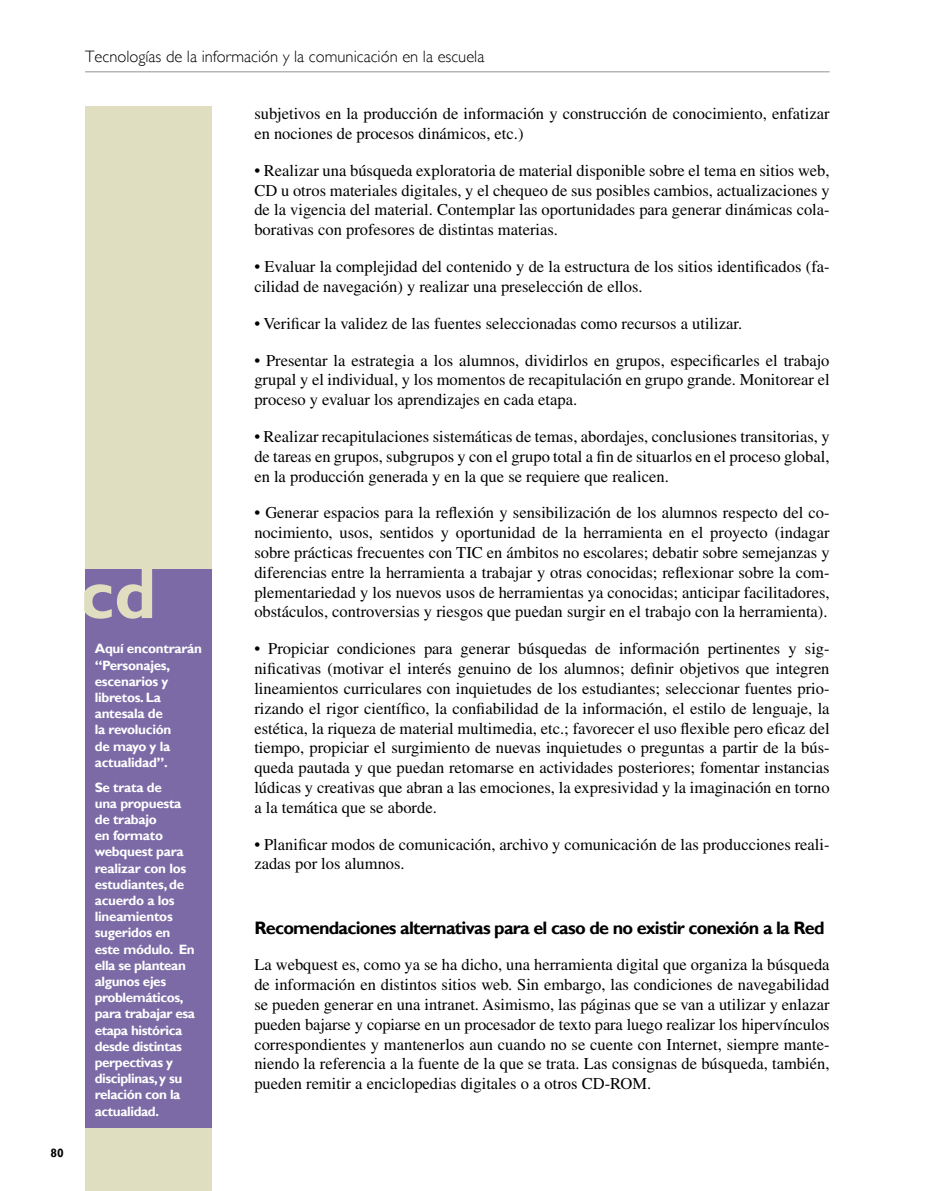
<style>
.page{position:relative;width:936px;height:1191px;background:#fff}
.page>*{position:absolute;margin:0;border:0;box-sizing:border-box;transform-origin:0 0}
.t1{font:700 18px "Gill Sans";letter-spacing:-.04em;color:#000}
.t2{font:16.5px/19.8px "Times";color:#000;text-align:justify}
.t3{font:300 16.5px "Gill Sans";color:#000}
.t4{font:700 13.5px/16.2px "Gill Sans";letter-spacing:-.02em;color:#fff}
.t5{font:700 12px "Gill Sans";color:#000}
</style>
<div class="page">
<div style="left:85px;top:106px;width:127px;height:1085px;background:#e0dec1"></div>
<hr style="left:85px;top:71px;width:744px;height:1px;background:#939393">
<div style="left:85px;top:569px;width:127px;height:558px;background:#7b6aa6"></div>
<svg style="left:84px;top:569px;width:68px;height:49px"></svg>
<p class="t5" style="left:50px;top:1146px;width:15px">80</p>
<p class="t3" style="left:85px;top:47px;width:401px">Tecnologías de la información y la comunicación en la escuela</p>
<p class="t4" style="left:95px;top:641px;width:109px">Aquí encontrarán “Personajes, escenarios y libretos. La antesala de<br>la revolución<br>de mayo y la actualidad”.</p>
<p class="t4" style="left:95px;top:779px;width:102px">Se trata de<br>una propuesta de trabajo<br>en formato webquest para realizar con los estudiantes, de acuerdo a los lineamientos sugeridos en este módulo. En ella se plantean algunos ejes problemáticos, para trabajar esa etapa histórica desde distintas perpectivas y disciplinas, y su relación con la actualidad.</p>
<p class="t2" style="left:254px;top:104px;width:576px">subjetivos en la producción de información y construcción de conocimiento, enfatizar en nociones de procesos dinámicos, etc.)</p>
<p class="t2" style="left:254px;top:160px;width:576px">• Realizar una búsqueda exploratoria de material disponible sobre el tema en sitios web, CD u otros materiales digitales, y el chequeo de sus posibles cambios, actualizaciones y de la vigencia del material. Contemplar las oportunidades para generar dinámicas cola&shy;borativas con profesores de distintas materias.</p>
<p class="t2" style="left:254px;top:257px;width:576px">• Evaluar la complejidad del contenido y de la estructura de los sitios identificados (fa&shy;cilidad de navegación) y realizar una preselección de ellos.</p>
<p class="t2" style="left:254px;top:313px;width:489px">• Verificar la validez de las fuentes seleccionadas como recursos a utilizar.</p>
<p class="t2" style="left:254px;top:350px;width:576px">• Presentar la estrategia a los alumnos, dividirlos en grupos, especificarles el trabajo grupal y el individual, y los momentos de recapitulación en grupo grande. Monitorear el proceso y evaluar los aprendizajes en cada etapa.</p>
<p class="t2" style="left:254px;top:426px;width:576px">• Realizar recapitulaciones sistemáticas de temas, abordajes, conclusiones transitorias, y de tareas en grupos, subgrupos y con el grupo total a fin de situarlos en el proceso global, en la producción generada y en la que se requiere que realicen.</p>
<p class="t2" style="left:254px;top:503px;width:576px">• Generar espacios para la reflexión y sensibilización de los alumnos respecto del co&shy;nocimiento, usos, sentidos y oportunidad de la herramienta en el proyecto (indagar sobre prácticas frecuentes con TIC en ámbitos no escolares; debatir sobre semejanzas y diferencias entre la herramienta a trabajar y otras conocidas; reflexionar sobre la com&shy;plementariedad y los nuevos usos de herramientas ya conocidas; anticipar facilitadores, obstáculos, controversias y riesgos que puedan surgir en el trabajo con la herramienta).</p>
<p class="t2" style="left:254px;top:639px;width:576px">• Propiciar condiciones para generar búsquedas de información pertinentes y sig&shy;nificativas (motivar el interés genuino de los alumnos; definir objetivos que integren lineamientos curriculares con inquietudes de los estudiantes; seleccionar fuentes prio&shy;rizando el rigor científico, la confiabilidad de la información, el estilo de lenguaje, la estética, la riqueza de material multimedia, etc.; favorecer el uso flexible pero eficaz del tiempo, propiciar el surgimiento de nuevas inquietudes o preguntas a partir de la bús&shy;queda pautada y que puedan retomarse en actividades posteriores; fomentar instancias lúdicas y creativas que abran a las emociones, la expresividad y la imaginación en torno a la temática que se aborde.</p>
<p class="t2" style="left:254px;top:834px;width:576px">• Planificar modos de comunicación, archivo y comunicación de las producciones reali&shy;zadas por los alumnos.</p>
<p class="t1" style="left:254px;top:916px;width:571px">Recomendaciones alternativas para el caso de no existir conexión a la Red</p>
<p class="t2" style="left:254px;top:954px;width:577px">La webquest es, como ya se ha dicho, una herramienta digital que organiza la búsqueda de información en distintos sitios web. Sin embargo, las condiciones de navegabilidad se pueden generar en una intranet. Asimismo, las páginas que se van a utilizar y enlazar pueden bajarse y copiarse en un procesador de texto para luego realizar los hipervínculos correspondientes y mantenerlos aun cuando no se cuente con Internet, siempre mante&shy;niendo la referencia a la fuente de la que se trata. Las consignas de búsqueda, también, pueden remitir a enciclopedias digitales o a otros CD-ROM.</p>
</div>
